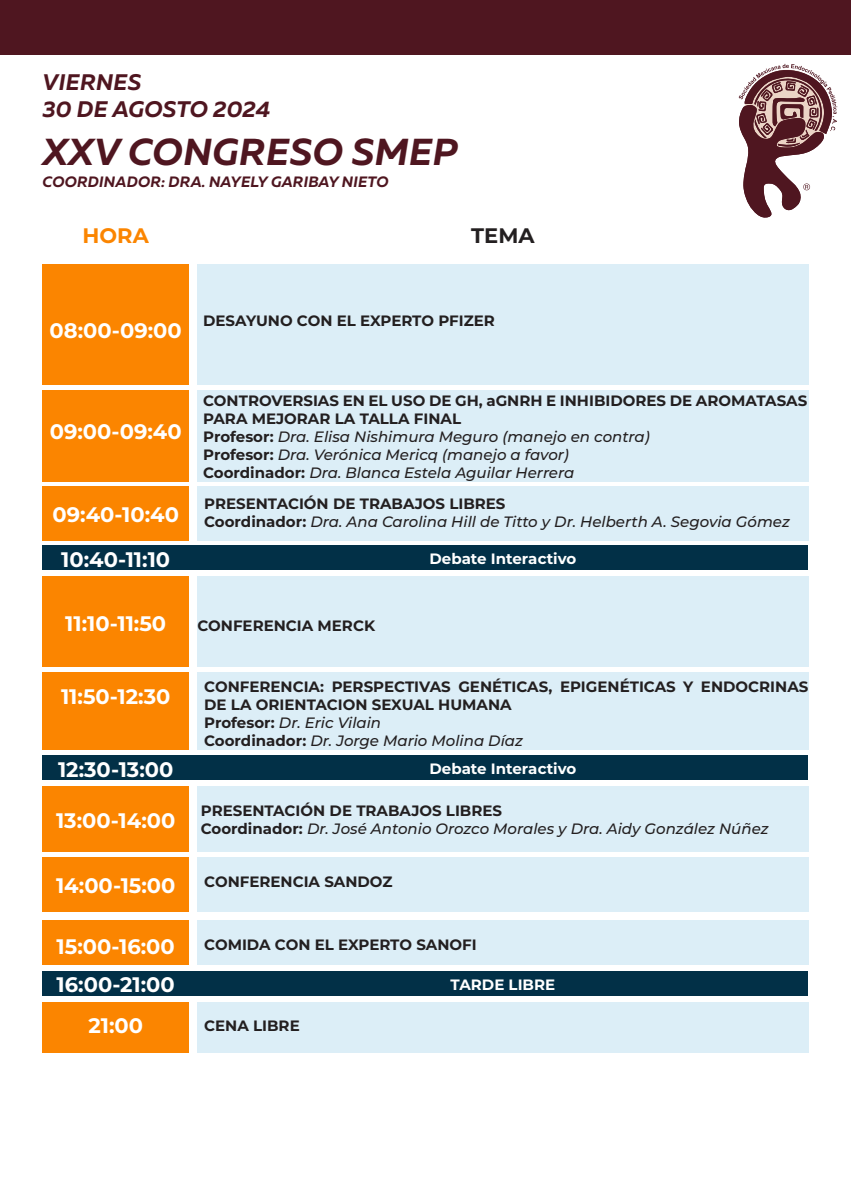
<style>
.page{position:relative;width:851px;height:1191px;background:#fff}
.page>*{position:absolute;margin:0;border:0;box-sizing:border-box;transform-origin:0 0}
.t1{font:italic 700 37.5px "Muller";letter-spacing:.01em;color:#4f1620}
.t2{font:italic 700 22.5px/27px "Muller";letter-spacing:.01em;color:#4f1620}
.t3{font:700 21px "Montserrat";color:#fff}
.t4{font:700 21px "Montserrat";color:#fb8500}
.t5{font:700 21px "Montserrat";color:#231f20}
.t6{font:700 15px/18px "Montserrat";color:#231f20}
.t7{font:italic 500 15px/18px "Montserrat";color:#231f20}
.t8{font:700 15px "Montserrat";color:#fff}
.t9{font:italic 700 15px "Muller";letter-spacing:.01em;color:#4f1620}
.s1{font-weight:500;font-style:italic}
.s2{font-weight:700;font-style:normal}
</style>
<div class="page">
<svg style="left:738px;top:64px;width:99px;height:154px"></svg>
<div style="left:43px;top:264px;width:146px;height:120px;background:#fb8500"></div>
<div style="left:197px;top:264px;width:611px;height:120px;background:#dceef7"></div>
<div style="left:43px;top:390px;width:146px;height:91px;background:#fb8500"></div>
<div style="left:197px;top:390px;width:611px;height:91px;background:#dceef7"></div>
<div style="left:43px;top:576px;width:146px;height:91px;background:#fb8500"></div>
<div style="left:197px;top:576px;width:611px;height:91px;background:#dceef7"></div>
<div style="left:43px;top:486px;width:146px;height:55px;background:#fb8500"></div>
<div style="left:197px;top:486px;width:611px;height:55px;background:#dceef7"></div>
<div style="left:43px;top:672px;width:146px;height:78px;background:#fb8500"></div>
<div style="left:197px;top:672px;width:611px;height:78px;background:#dceef7"></div>
<div style="left:43px;top:545px;width:765px;height:25px;background:#023047"></div>
<div style="left:43px;top:755px;width:765px;height:25px;background:#023047"></div>
<div style="left:43px;top:787px;width:146px;height:65px;background:#fb8500"></div>
<div style="left:197px;top:787px;width:611px;height:65px;background:#dceef7"></div>
<div style="left:43px;top:857px;width:146px;height:54px;background:#fb8500"></div>
<div style="left:197px;top:857px;width:611px;height:54px;background:#dceef7"></div>
<div style="left:43px;top:920px;width:146px;height:44px;background:#fb8500"></div>
<div style="left:197px;top:920px;width:611px;height:44px;background:#dceef7"></div>
<div style="left:43px;top:971px;width:765px;height:24px;background:#023047"></div>
<div style="left:43px;top:1002px;width:146px;height:50px;background:#fb8500"></div>
<div style="left:197px;top:1002px;width:611px;height:50px;background:#dceef7"></div>
<div style="left:0;top:0;width:850px;height:54px;background:#4f1620"></div>
<h2 class="t2" style="left:43px;top:69px;width:230px">VIERNES<br>30 DE AGOSTO 2024</h2>
<h1 class="t1" style="left:43px;top:129px;width:416px">XXV CONGRESO SMEP</h1>
<p class="t9" style="left:43px;top:172px;width:347px">COORDINADOR: DRA. NAYELY GARIBAY NIETO</p>
<h3 class="t4" style="left:83px;top:221px;width:68px">HORA</h3>
<h3 class="t5" style="left:471px;top:221px;width:65px">TEMA</h3>
<h3 class="t3" style="left:50px;top:316px;width:134px">08:00-09:00</h3>
<p class="t6" style="left:203px;top:311px;width:293px">DESAYUNO CON EL EXPERTO PFIZER</p>
<h3 class="t3" style="left:50px;top:416px;width:133px">09:00-09:40</h3>
<p class="t6" style="left:203px;top:391px;width:605px">CONTROVERSIAS EN EL USO DE GH, aGNRH E INHIBIDORES DE AROMATASAS PARA MEJORAR LA TALLA FINAL<br>Profesor: <span class="s1">Dra. Elisa Nishimura Meguro (manejo en contra)<br></span>Profesor: <span class="s1">Dra. Verónica Mericq (manejo a favor)<br></span>Coordinador: <span class="s1">Dra. Blanca Estela Aguilar Herrera</span></p>
<h3 class="t3" style="left:52px;top:500px;width:128px">09:40-10:40</h3>
<p class="t7" style="left:204px;top:494px;width:587px"><span class="s2">PRESENTACIÓN DE TRABAJOS LIBRES<br>Coordinador:</span> Dra. Ana Carolina Hill de Titto y Dr. Helberth A. Segovia Gómez</p>
<h3 class="t3" style="left:61px;top:544px;width:110px">10:40-11:10</h3>
<p class="t8" style="left:429px;top:548px;width:148px">Debate Interactivo</p>
<h3 class="t3" style="left:65px;top:608px;width:102px">11:10-11:50</h3>
<p class="t6" style="left:197px;top:616px;width:179px">CONFERENCIA MERCK</p>
<h3 class="t3" style="left:61px;top:681px;width:111px">11:50-12:30</h3>
<p class="t6" style="left:204px;top:677px;width:605px">CONFERENCIA: PERSPECTIVAS GENÉTICAS, EPIGENÉTICAS Y ENDOCRINAS DE LA ORIENTACION SEXUAL HUMANA<br>Profesor: <span class="s1">Dr. Eric Vilain<br></span>Coordinador: <span class="s1">Dr. Jorge Mario Molina Díaz</span></p>
<h3 class="t3" style="left:58px;top:754px;width:117px">12:30-13:00</h3>
<p class="t8" style="left:429px;top:758px;width:148px">Debate Interactivo</p>
<h3 class="t3" style="left:56px;top:805px;width:121px">13:00-14:00</h3>
<p class="t7" style="left:201px;top:801px;width:569px"><span class="s2">PRESENTACIÓN DE TRABAJOS LIBRES<br>Coordinador:</span> Dr. José Antonio Orozco Morales y Dra. Aidy González Núñez</p>
<h3 class="t3" style="left:56px;top:870px;width:121px">14:00-15:00</h3>
<p class="t6" style="left:204px;top:871px;width:190px">CONFERENCIA SANDOZ</p>
<h3 class="t3" style="left:57px;top:931px;width:120px">15:00-16:00</h3>
<p class="t6" style="left:204px;top:935px;width:274px">COMIDA CON EL EXPERTO SANOFI</p>
<h3 class="t3" style="left:57px;top:969px;width:120px">16:00-21:00</h3>
<p class="t8" style="left:450px;top:973px;width:106px">TARDE LIBRE</p>
<h3 class="t3" style="left:88px;top:1010px;width:56px">21:00</h3>
<p class="t6" style="left:204px;top:1016px;width:97px">CENA LIBRE</p>
</div>
